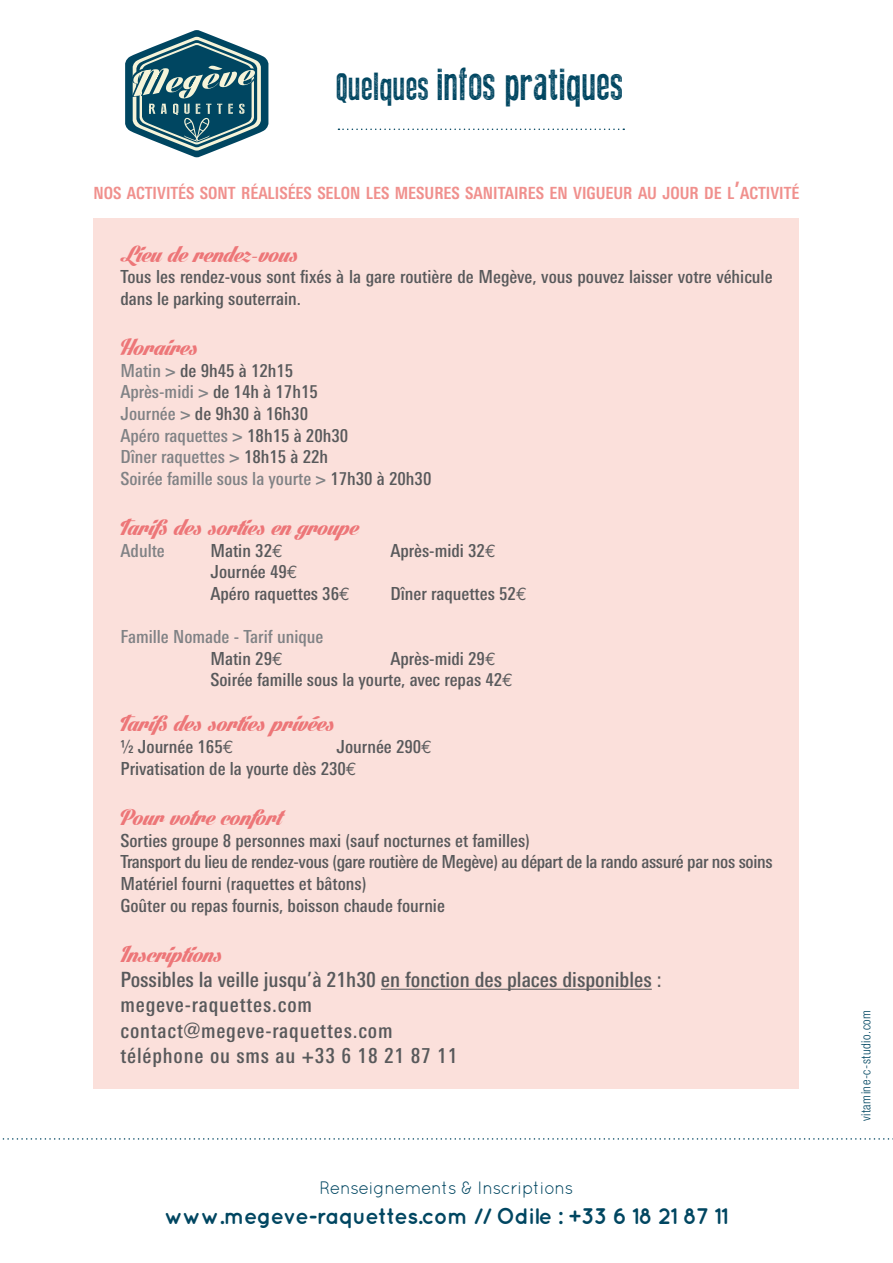
<style>
.page{position:relative;width:893px;height:1263px;background:#fff}
.page>*{position:absolute;margin:0;border:0;box-sizing:border-box;transform-origin:0 0}
.t1{font:43.95px "Press Style";letter-spacing:.03em;color:#004661}
.t2{font:24px "Lighthouse Personal Use";color:#ed7678}
.t3{font:700 22.5px "Quicksand";letter-spacing:-.03em;color:#004661}
.t4{font:500 condensed 21px/25.2px "Linotype Univers";letter-spacing:.04em;color:#58595b}
.t5{font:500 condensed 18px/21.6px "Linotype Univers";color:#58595b}
.t6{font:500 condensed 18px/21.6px "Linotype Univers";color:#808285}
.t7{font:18px "Quicksand";letter-spacing:-.03em;color:#004661}
.t8{font:700 condensed 16.8px "Linotype Univers";color:#f0908d}
.t9{font:300 condensed 12.75px "Helvetica Neue LT Std";letter-spacing:.04em;color:#004661}
.s1{font-size:37.95px}
.s2{font-size:24px}
.s3{color:#58595b}
.s4{font-family:"Euro Mono";font-weight:400;font-stretch:normal}
.s5{font-family:"Euro Mono";font-weight:400;font-stretch:normal;color:#58595b}
</style>
<div class="page">
<svg style="left:2px;top:1138px;width:891px;height:2px"></svg>
<div style="left:94px;top:218px;width:705px;height:871px;background:#fbe0db"></div>
<svg style="left:338px;top:129px;width:286px;height:1px"></svg>
<svg style="left:125px;top:30px;width:143px;height:127px"></svg>
<hr style="left:381px;top:989px;width:271px;height:1px;background:#58595b">
<h1 class="t1" style="left:336px;top:62px;width:288px"><span class="s1">Quelques</span> infos pratiques</h1>
<p class="t8" style="left:94px;top:183px;width:707px">NOS ACTIVITÉS SONT RÉALISÉES SELON LES MESURES SANITAIRES EN VIGUEUR AU JOUR DE L<span class="s2">’</span>ACTIVITÉ</p>
<h2 class="t2" style="left:120px;top:240px;width:179px">Lieu de rendez-vous</h2>
<p class="t5" style="left:120px;top:266px;width:654px">Tous les rendez-vous sont fixés à la gare routière de Megève, vous pouvez laisser votre véhicule dans le parking souterrain.</p>
<h2 class="t2" style="left:120px;top:334px;width:79px">Horaires</h2>
<p class="t6" style="left:120px;top:360px;width:312px">Matin &gt; <span class="s3">de 9h45 à 12h15<br></span>Après-midi &gt; <span class="s3">de 14h à 17h15<br></span>Journée &gt; <span class="s3">de 9h30 à 16h30<br></span>Apéro raquettes &gt; <span class="s3">18h15 à 20h30<br></span>Dîner raquettes &gt; <span class="s3">18h15 à 22h<br></span>Soirée famille sous la yourte &gt; <span class="s3">17h30 à 20h30</span></p>
<h2 class="t2" style="left:120px;top:514px;width:239px">Tarifs des sorties en groupe</h2>
<p class="t6" style="left:120px;top:540px;width:46px">Adulte</p>
<p class="t5" style="left:210px;top:540px;width:74px">Matin 32<span class="s4">E</span></p>
<p class="t5" style="left:390px;top:540px;width:107px">Après-midi 32<span class="s4">E</span></p>
<p class="t5" style="left:210px;top:561px;width:141px">Journée 49<span class="s4">E<br></span>Apéro raquettes 36<span class="s4">E</span></p>
<p class="t5" style="left:390px;top:583px;width:138px">Dîner raquettes 52<span class="s4">E</span></p>
<p class="t6" style="left:210px;top:626px;width:115px;text-indent:-90px">Famille Nomade - Tarif unique<br><span class="s3">Matin 29</span><span class="s5">E</span></p>
<p class="t5" style="left:210px;top:648px;width:304px;text-indent:180px">Après-midi 29<span class="s4">E<br></span>Soirée famille sous la yourte, avec repas 42<span class="s4">E</span></p>
<h2 class="t2" style="left:120px;top:710px;width:215px">Tarifs des sorties privées</h2>
<p class="t5" style="left:120px;top:736px;width:115px">½ Journée 165<span class="s4">E</span></p>
<p class="t5" style="left:120px;top:736px;width:313px;text-indent:216px">Journée 290<span class="s4">E<br></span>Privatisation de la yourte dès 230<span class="s4">E</span></p>
<h2 class="t2" style="left:120px;top:803px;width:163px">Pour votre confort</h2>
<p class="t5" style="left:120px;top:829px;width:654px">Sorties groupe 8 personnes maxi (sauf nocturnes et familles)<br>Transport du lieu de rendez-vous (gare routière de Megève) au départ de la rando assuré par nos soins Matériel fourni (raquettes et bâtons)<br>Goûter ou repas fournis, boisson chaude fournie</p>
<h2 class="t2" style="left:120px;top:940px;width:103px">Inscriptions</h2>
<p class="t4" style="left:120px;top:967px;width:543px">Possibles la veille jusqu’à 21h30 en fonction des places disponibles : megeve-raquettes.com<br>contact@megeve-raquettes.com<br>téléphone ou sms au +33 6 18 21 87 11</p>
<p class="t7" style="left:319px;top:1177px;width:256px">Renseignements &amp; Inscriptions</p>
<p class="t3" style="left:164px;top:1202px;width:566px">www.megeve-raquettes.com // Odile : +33 6 18 21 87 11</p>
<p class="t9" style="left:859px;top:1121px;width:113px;rotate:-90deg">vitamine-c-studio.com</p>
</div>
